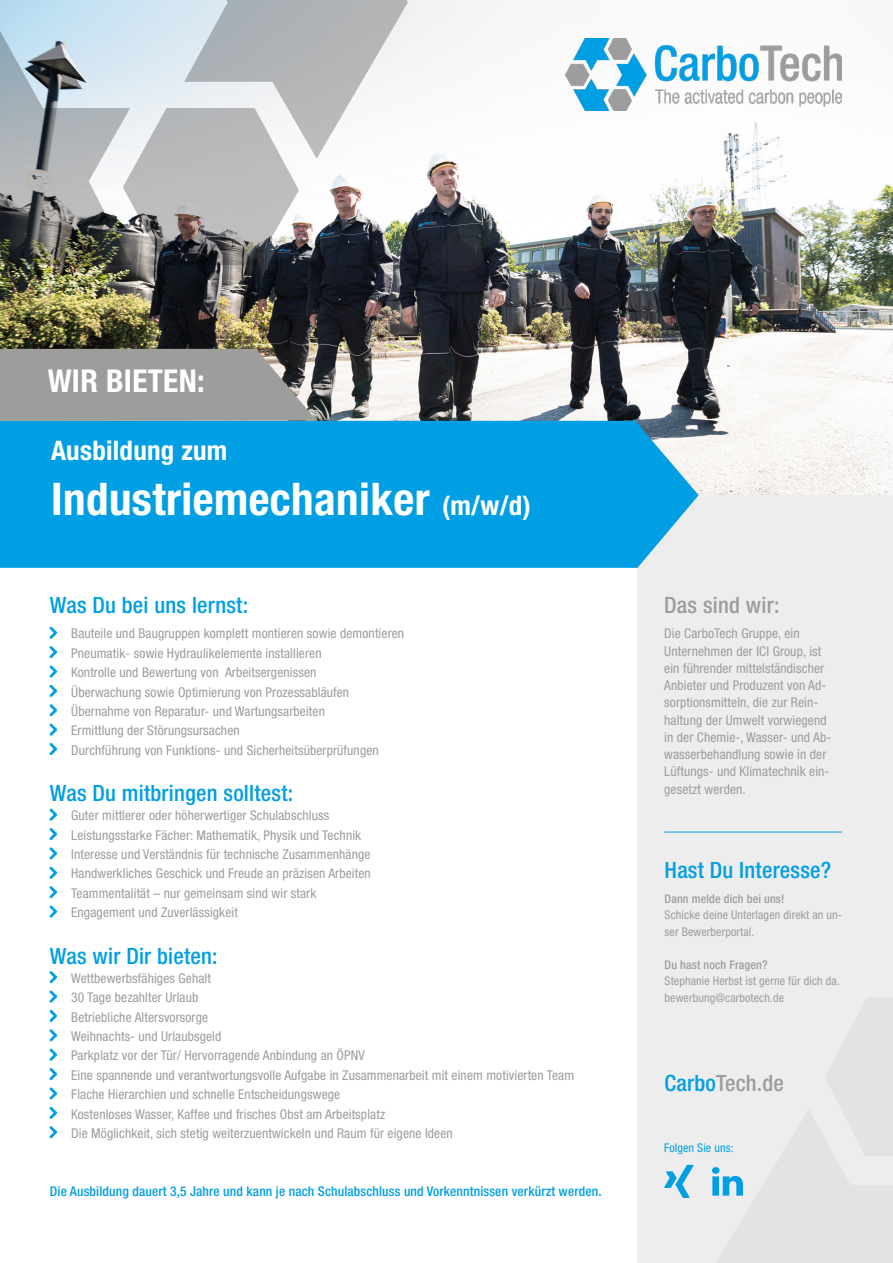
<style>
.page{position:relative;width:893px;height:1263px;background:#fff}
.page>*{position:absolute;margin:0;border:0;box-sizing:border-box;transform-origin:0 0}
.t1{font:700 condensed 45px "Helvetica Neue LT Std";letter-spacing:.01em;color:#fff}
.t2{font:700 condensed 31.5px "Helvetica Neue LT Std";letter-spacing:.01em;color:#fff}
.t3{font:700 condensed 27px "Helvetica Neue LT Std";letter-spacing:.01em;color:#fff}
.t4{font:500 condensed 22.5px "Helvetica Neue LT Std";letter-spacing:.01em;color:#009fe3}
.t5{font:500 condensed 22.5px "Helvetica Neue LT Std";letter-spacing:.01em;color:#9d9d9c}
.t6{font:condensed 13.5px/19.4px "Helvetica Neue LT Std";letter-spacing:.01em;color:#9d9d9c}
.t7{font:500 condensed 13.5px "Helvetica Neue LT Std";letter-spacing:.01em;color:#009fe3}
.t8{font:condensed 12px/16.5px "Helvetica Neue LT Std";letter-spacing:.01em;color:#9d9d9c}
.t9{font:500 condensed 12px "Helvetica Neue LT Std";letter-spacing:.01em;color:#9d9d9c}
.t10{font:condensed 12px "Helvetica Neue LT Std";letter-spacing:.01em;color:#009fe3}
.s1{font-size:27px}
.s2{color:#009fe3}
</style>
<div class="page">
<div style="left:638px;top:358px;width:255px;height:905px;background:#ededed"></div>
<hr style="left:664px;top:832px;width:178px;height:1px;background:#009fe3">
<img style="left:0;top:0;width:893px;height:494px">
<svg style="left:0;top:0;width:408px;height:265px"></svg>
<div style="left:0;top:421px;width:699px;height:147px;background:#009fe3"></div>
<svg style="left:664px;top:1165px;width:29px;height:33px"></svg>
<svg style="left:712px;top:1167px;width:31px;height:29px"></svg>
<img style="left:566px;top:39px;width:276px;height:71px">
<svg style="left:50px;top:627px;width:7px;height:12px"></svg>
<svg style="left:50px;top:646px;width:7px;height:12px"></svg>
<svg style="left:50px;top:665px;width:7px;height:12px"></svg>
<svg style="left:50px;top:685px;width:7px;height:12px"></svg>
<svg style="left:50px;top:704px;width:7px;height:12px"></svg>
<svg style="left:50px;top:723px;width:7px;height:12px"></svg>
<svg style="left:50px;top:743px;width:7px;height:12px"></svg>
<svg style="left:50px;top:808px;width:7px;height:12px"></svg>
<svg style="left:50px;top:828px;width:7px;height:12px"></svg>
<svg style="left:50px;top:847px;width:7px;height:12px"></svg>
<svg style="left:50px;top:867px;width:7px;height:12px"></svg>
<svg style="left:50px;top:886px;width:7px;height:12px"></svg>
<svg style="left:50px;top:905px;width:7px;height:12px"></svg>
<svg style="left:50px;top:971px;width:7px;height:12px"></svg>
<svg style="left:50px;top:990px;width:7px;height:12px"></svg>
<svg style="left:50px;top:1010px;width:7px;height:12px"></svg>
<svg style="left:50px;top:1029px;width:7px;height:12px"></svg>
<svg style="left:50px;top:1048px;width:7px;height:13px"></svg>
<svg style="left:50px;top:1068px;width:7px;height:12px"></svg>
<svg style="left:50px;top:1087px;width:7px;height:12px"></svg>
<svg style="left:50px;top:1107px;width:7px;height:12px"></svg>
<svg style="left:50px;top:1126px;width:7px;height:12px"></svg>
<svg style="left:0;top:348px;width:318px;height:76px;background:#92999a"></svg>
<h2 class="t2" style="left:48px;top:361px;width:158px">WIR BIETEN:</h2>
<h3 class="t3" style="left:51px;top:434px;width:178px">Ausbildung zum</h3>
<h1 class="t1" style="left:51px;top:472px;width:481px">Industriemechaniker <span class="s1">(m/w/d)</span></h1>
<h3 class="t4" style="left:50px;top:591px;width:200px">Was Du bei uns lernst:</h3>
<p class="t6" style="left:71px;top:624px;width:334px">Bauteile und Baugruppen komplett montieren sowie demontieren Pneumatik- sowie Hydraulikelemente installieren<br>Kontrolle und Bewertung von Arbeitsergenissen<br>Überwachung sowie Optimierung von Prozessabläufen Übernahme von Reparatur- und Wartungsarbeiten<br>Ermittlung der Störungsursachen<br>Durchführung von Funktions- und Sicherheitsüberprüfungen</p>
<h3 class="t4" style="left:50px;top:779px;width:245px">Was Du mitbringen solltest:</h3>
<p class="t6" style="left:71px;top:806px;width:301px">Guter mittlerer oder höherwertiger Schulabschluss Leistungsstarke Fächer: Mathematik, Physik und Technik Interesse und Verständnis für technische Zusammenhänge Handwerkliches Geschick und Freude an präzisen Arbeiten Teammentalität – nur gemeinsam sind wir stark Engagement und Zuverlässigkeit</p>
<h3 class="t4" style="left:50px;top:942px;width:169px">Was wir Dir bieten:</h3>
<p class="t6" style="left:71px;top:968px;width:504px">Wettbewerbsfähiges Gehalt<br>30 Tage bezahlter Urlaub<br>Betriebliche Altersvorsorge<br>Weihnachts- und Urlaubsgeld<br>Parkplatz vor der Tür/ Hervorragende Anbindung an ÖPNV<br>Eine spannende und verantwortungsvolle Aufgabe in Zusammenarbeit mit einem motivierten Team Flache Hierarchien und schnelle Entscheidungswege<br>Kostenloses Wasser, Kaffee und frisches Obst am Arbeitsplatz<br>Die Möglichkeit, sich stetig weiterzuentwickeln und Raum für eigene Ideen</p>
<p class="t7" style="left:50px;top:1183px;width:553px">Die Ausbildung dauert 3,5 Jahre und kann je nach Schulabschluss und Vorkenntnissen verkürzt werden.</p>
<h3 class="t5" style="left:664px;top:591px;width:117px">Das sind wir:</h3>
<p class="t6" style="left:664px;top:625px;width:168px;line-height:17.2px">Die CarboTech Gruppe, ein<br>Unternehmen der ICI Group, ist ein führender mittelständischer<br>Anbieter und Produzent von Ad&shy;sorptionsmitteln, die zur Rein&shy;haltung der Umwelt vorwiegend in der Chemie-, Wasser- und Ab&shy;wasserbehandlung sowie in der<br>Lüftungs- und Klimatechnik ein&shy;gesetzt werden.</p>
<h3 class="t4" style="left:665px;top:856px;width:168px">Hast Du Interesse?</h3>
<p class="t9" style="left:665px;top:891px;width:121px">Dann melde dich bei uns!</p>
<p class="t8" style="left:665px;top:907px;width:179px">Schicke deine Unterlagen direkt an un&shy;ser Bewerberportal.</p>
<p class="t9" style="left:665px;top:957px;width:104px">Du hast noch Fragen?</p>
<p class="t8" style="left:665px;top:973px;width:177px">Stephanie Herbst ist gerne für dich da. bewerbung@carbotech.de</p>
<h3 class="t5" style="left:665px;top:1070px;width:121px"><span class="s2">Carbo</span>Tech.de</h3>
<p class="t10" style="left:664px;top:1141px;width:71px">Folgen Sie uns:</p>
</div>
